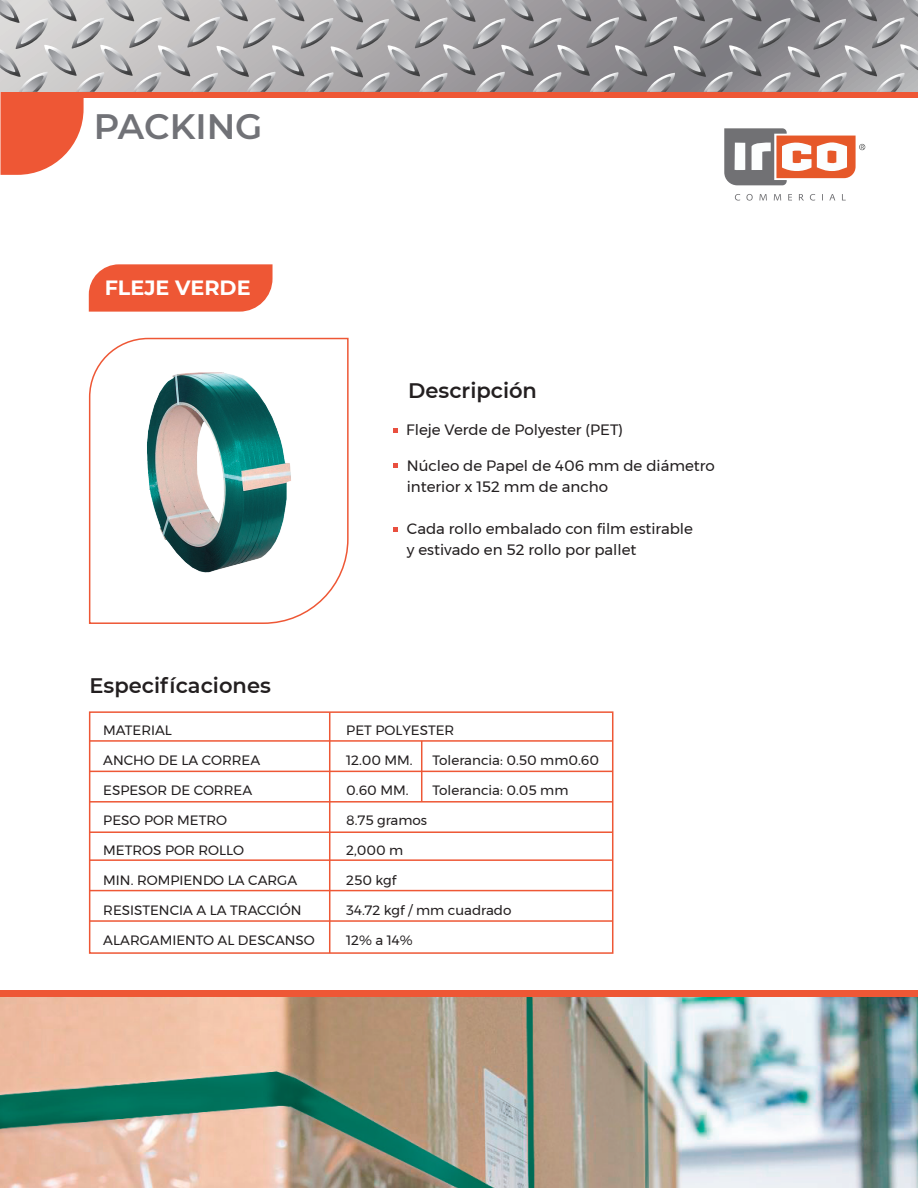
<style>
.page{position:relative;width:918px;height:1188px;background:#fff}
.page>*{position:absolute;margin:0;border:0;box-sizing:border-box;transform-origin:0 0}
.t1{font:600 35.25px "Montserrat";color:#717277}
.t2{font:600 21px "Montserrat";color:#231f20}
.t3{font:700 20.7px "Montserrat";color:#fff}
.t4{font:15px/21px "Montserrat";color:#231f20}
.t5{font:13.5px "Montserrat";color:#231f20}
</style>
<div class="page">
<svg style="left:88px;top:337px;width:261px;height:287px"></svg>
<img style="left:1px;top:997px;width:917px;height:191px">
<svg style="left:89px;top:264px;width:184px;height:48px"></svg>
<img style="left:112px;top:345px;width:213px;height:253px">
<svg style="left:393px;top:428px;width:4px;height:4px"></svg>
<svg style="left:393px;top:463px;width:4px;height:4px"></svg>
<svg style="left:393px;top:527px;width:4px;height:4px"></svg>
<svg style="left:0;top:0;width:918px;height:185px"></svg>
<svg style="left:735px;top:194px;width:111px;height:7px"></svg>
<div style="left:0;top:990px;width:918px;height:7px;background:#ee5735"></div>
<div style="left:89px;top:711px;width:524px;height:243px;border:2px solid #ee5735"></div>
<hr style="left:90px;top:740px;width:523px;height:2px;background:#ee5735">
<hr style="left:90px;top:771px;width:523px;height:1px;background:#ee5735">
<hr style="left:90px;top:801px;width:523px;height:2px;background:#ee5735">
<hr style="left:90px;top:831px;width:523px;height:2px;background:#ee5735">
<hr style="left:90px;top:859px;width:523px;height:2px;background:#ee5735">
<hr style="left:90px;top:890px;width:523px;height:1px;background:#ee5735">
<hr style="left:90px;top:920px;width:523px;height:2px;background:#ee5735">
<hr style="left:329px;top:712px;width:1px;height:241px;background:#ee5735">
<hr style="left:421px;top:741px;width:1px;height:61px;background:#ee5735">
<h1 class="t1" style="left:94px;top:101px;width:170px">PACKING</h1>
<h3 class="t3" style="left:105px;top:273px;width:147px">FLEJE VERDE</h3>
<h2 class="t2" style="left:408px;top:376px;width:130px">Descripción</h2>
<p class="t4" style="left:406px;top:419px;width:218px">Fleje Verde de Polyester (PET)</p>
<p class="t4" style="left:407px;top:455px;width:310px">Núcleo de Papel de 406 mm de diámetro interior x 152 mm de ancho</p>
<p class="t4" style="left:407px;top:518px;width:288px">Cada rollo embalado con film estirable y estivado en 52 rollo por pallet</p>
<h2 class="t2" style="left:90px;top:671px;width:183px">Especifícaciones</h2>
<p class="t5" style="left:103px;top:720px;width:70px">MATERIAL</p>
<p class="t5" style="left:103px;top:750px;width:158px">ANCHO DE LA CORREA</p>
<p class="t5" style="left:103px;top:780px;width:150px">ESPESOR DE CORREA</p>
<p class="t5" style="left:103px;top:810px;width:125px">PESO POR METRO</p>
<p class="t5" style="left:103px;top:840px;width:142px">METROS POR ROLLO</p>
<p class="t5" style="left:103px;top:870px;width:195px">MIN. ROMPIENDO LA CARGA</p>
<p class="t5" style="left:103px;top:900px;width:200px">RESISTENCIA A LA TRACCIÓN</p>
<p class="t5" style="left:103px;top:930px;width:213px">ALARGAMIENTO AL DESCANSO</p>
<p class="t5" style="left:346px;top:720px;width:110px">PET POLYESTER</p>
<p class="t5" style="left:346px;top:750px;width:68px">12.00 MM.</p>
<p class="t5" style="left:346px;top:780px;width:64px">0.60 MM.</p>
<p class="t5" style="left:346px;top:810px;width:82px">8.75 gramos</p>
<p class="t5" style="left:346px;top:840px;width:58px">2,000 m</p>
<p class="t5" style="left:346px;top:870px;width:52px">250 kgf</p>
<p class="t5" style="left:346px;top:900px;width:167px">34.72 kgf / mm cuadrado</p>
<p class="t5" style="left:346px;top:930px;width:68px">12% a 14%</p>
<p class="t5" style="left:433px;top:750px;width:168px">Tolerancia: 0.50 mm0.60</p>
<p class="t5" style="left:433px;top:780px;width:137px">Tolerancia: 0.05 mm</p>
</div>
